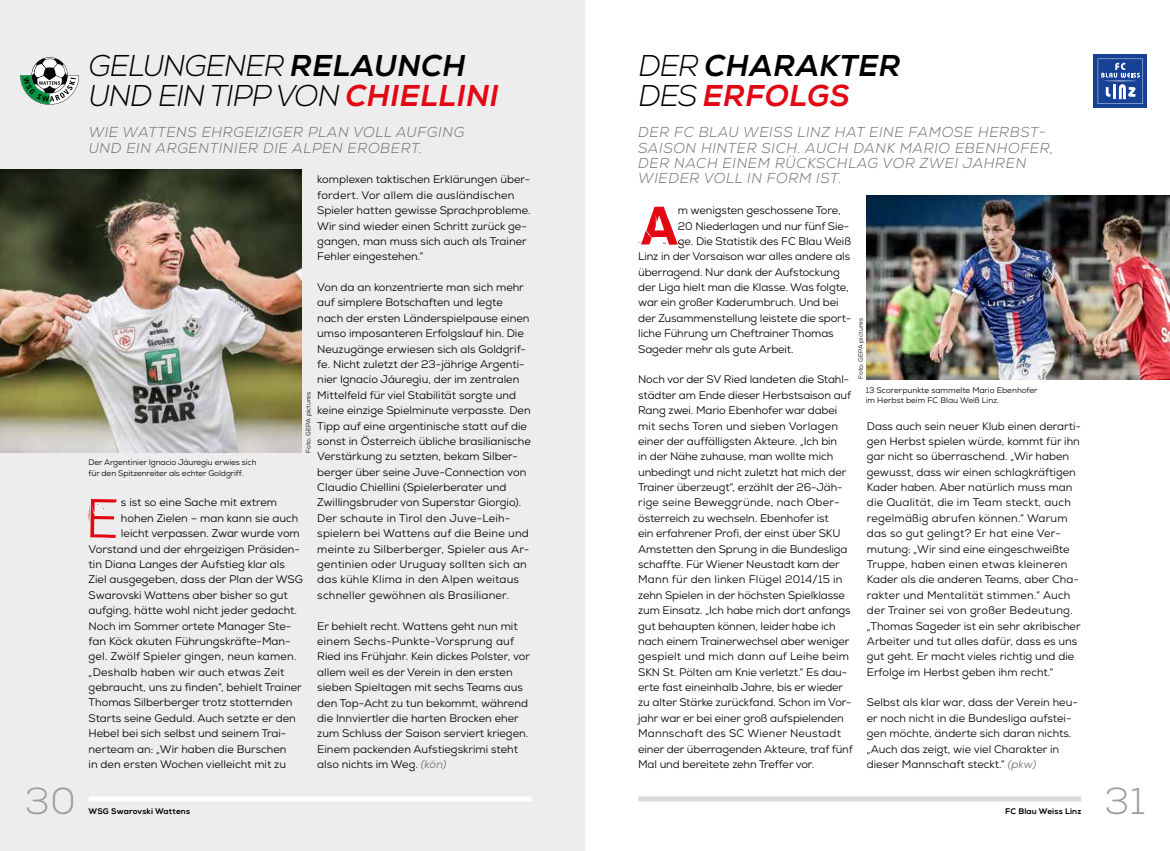
<style>
.page{position:relative;width:1170px;height:851px;background:#fff}
.page>*{position:absolute;margin:0;border:0;box-sizing:border-box;transform-origin:0 0}
.t1{font:53.12px "False Idol";color:#e30613}
.t2{font:300 37.5px "Nexa";color:#9d9d9c}
.t3{font:italic 300 30px/30.8px "Nexa";letter-spacing:-.035em;color:#000}
.t4{font:italic 30px/30.8px "Nexa X Bold";letter-spacing:.015em;color:#000}
.t5{font:italic 300 14.38px/15.4px "Nexa";letter-spacing:.04em;color:#706f6f}
.t6{font:11px/15.4px "Nexa";color:#000}
.t7{font:11px "Nexa";letter-spacing:.02em;color:#000}
.t8{font:8.12px/10.6px "Nexa";letter-spacing:-.01em;color:#000}
.t9{font:8.12px "Nexa X Bold";letter-spacing:.02em;color:#000}
.t10{font:6.25px "Nexa";letter-spacing:.01em;color:#000}
.s1{font-family:"Nexa X Bold";font-weight:400}
.s2{font-family:"Nexa X Bold";font-weight:400;color:#e30613}
.s3{font-style:italic;color:#706f6f}
.s4{font-family:"Nexa";font-weight:300}
.s5{color:#e30613}
</style>
<div class="page">
<div style="left:0;top:0;width:585px;height:850px;background:#ededed"></div>
<img style="left:866px;top:195px;width:303px;height:184px">
<img style="left:0;top:169px;width:301px;height:283px">
<div style="left:638px;top:796px;width:443px;height:5px;background:#dadada"></div>
<div style="left:1093px;top:55px;width:53px;height:53px;background:linear-gradient(to right,#154094,#174295)"></div>
<svg style="left:1097px;top:59px;width:45px;height:45px;background:#4467a9"></svg>
<div style="left:89px;top:796px;width:442px;height:5px;background:#fff"></div>
<svg style="left:20px;top:57px;width:59px;height:48px"></svg>
<h2 class="t2" style="left:25px;top:779px;width:52px">30</h2>
<h3 class="t3" style="left:88px;top:51px;width:412px">GELUNGENER <span class="s1">RELAUNCH<br></span>UND EIN TIPP VON <span class="s2">CHIELLINI</span></h3>
<h3 class="t5" style="left:89px;top:125px;width:377px">WIE WATTENS EHRGEIZIGER PLAN VOLL AUFGING<br>UND EIN ARGENTINIER DIE ALPEN EROBERT.</h3>
<p class="t6" style="left:317px;top:172px;width:215px">komplexen taktischen Erklärungen über&shy;fordert. Vor allem die ausländischen Spieler hatten gewisse Sprachprobleme.<br>Wir sind wieder einen Schritt zurück ge&shy;gangen, man muss sich auch als Trainer Fehler eingestehen.“</p>
<p class="t6" style="left:317px;top:279px;width:215px">Von da an konzentrierte man sich mehr auf simplere Botschaften und legte nach der ersten Länderspielpause einen umso imposanteren Erfolgslauf hin. Die Neuzugänge erwiesen sich als Goldgrif&shy;fe. Nicht zuletzt der 23-jährige Argenti&shy;nier Ignacio Jáuregiu, der im zentralen Mittelfeld für viel Stabilität sorgte und keine einzige Spielminute verpasste. Den Tipp auf eine argentinische statt auf die sonst in Österreich übliche brasilianische Verstärkung zu setzten, bekam Silber&shy;berger über seine Juve-Connection von Claudio Chiellini (Spielerberater und Zwillingsbruder von Superstar Giorgio).<br>Der schaute in Tirol den Juve-Leih&shy;spielern bei Wattens auf die Beine und meinte zu Silberberger, Spieler aus Ar&shy;gentinien oder Uruguay sollten sich an das kühle Klima in den Alpen weitaus schneller gewöhnen als Brasilianer.</p>
<p class="t6" style="left:317px;top:618px;width:214px">Er behielt recht. Wattens geht nun mit einem Sechs-Punkte-Vorsprung auf Ried ins Frühjahr. Kein dickes Polster, vor allem weil es der Verein in den ersten sieben Spieltagen mit sechs Teams aus den Top-Acht zu tun bekommt, während die Innviertler die harten Brocken eher zum Schluss der Saison serviert kriegen.<br>Einem packenden Aufstiegskrimi steht also nichts im Weg. <span class="s3">(kön)</span></p>
<p class="t10" style="left:304px;top:452px;width:62px;rotate:-90deg">Foto: GEPA pictures</p>
<p class="t8" style="left:89px;top:457px;width:169px">Der Argentinier Ignacio Jáuregiu erwies sich für den Spitzenreiter als echter Goldgriff.</p>
<h1 class="t1" style="left:86px;top:486px;width:37px">E</h1>
<p class="t6" style="left:121px;top:495px;width:158px">s ist so eine Sache mit extrem</p>
<p class="t6" style="left:121px;top:510px;width:179px">hohen Zielen – man kann sie auch</p>
<p class="t6" style="left:121px;top:525px;width:180px">leicht verpassen. Zwar wurde vom</p>
<p class="t6" style="left:89px;top:541px;width:213px">Vorstand und der ehrgeizigen Präsiden-</p>
<p class="t6" style="left:89px;top:556px;width:198px">tin Diana Langes der Aufstieg klar als</p>
<p class="t6" style="left:89px;top:572px;width:216px">Ziel ausgegeben, dass der Plan der WSG</p>
<p class="t6" style="left:89px;top:587px;width:201px">Swarovski Wattens aber bisher so gut</p>
<p class="t6" style="left:89px;top:602px;width:210px">aufging, hätte wohl nicht jeder gedacht.</p>
<p class="t6" style="left:89px;top:618px;width:204px">Noch im Sommer ortete Manager Ste-</p>
<p class="t6" style="left:89px;top:633px;width:204px">fan Köck akuten Führungskräfte-Man-</p>
<p class="t7" style="left:89px;top:649px;width:209px">gel. Zwölf Spieler gingen, neun kamen.</p>
<p class="t7" style="left:89px;top:664px;width:197px">„Deshalb haben wir auch etwas Zeit</p>
<p class="t6" style="left:89px;top:679px;width:215px">gebraucht, uns zu finden“, behielt Trainer</p>
<p class="t6" style="left:89px;top:695px;width:205px">Thomas Silberberger trotz stotternden</p>
<p class="t6" style="left:89px;top:710px;width:209px">Starts seine Geduld. Auch setzte er den</p>
<p class="t6" style="left:89px;top:725px;width:199px">Hebel bei sich selbst und seinem Trai-</p>
<p class="t6" style="left:89px;top:741px;width:199px">nerteam an: „Wir haben die Burschen</p>
<p class="t6" style="left:89px;top:756px;width:199px">in den ersten Wochen vielleicht mit zu</p>
<h3 class="t4" style="left:638px;top:50px;width:264px"><span class="s4">DER</span> CHARAKTER<br><span class="s4">DES</span> <span class="s5">ERFOLGS</span></h3>
<h3 class="t5" style="left:638px;top:125px;width:416px">DER FC BLAU WEISS LINZ HAT EINE FAMOSE HERBST-SAISON HINTER SICH. AUCH DANK MARIO EBENHOFER, DER NACH EINEM RÜCKSCHLAG VOR ZWEI JAHREN WIEDER VOLL IN FORM IST.</h3>
<p class="t6" style="left:678px;top:203px;width:164px">m wenigsten geschossene Tore,</p>
<p class="t6" style="left:678px;top:218px;width:173px">20 Niederlagen und nur fünf Sie-</p>
<p class="t6" style="left:678px;top:233px;width:174px">ge. Die Statistik des FC Blau Weiß</p>
<p class="t6" style="left:638px;top:249px;width:213px">Linz in der Vorsaison war alles andere als</p>
<p class="t6" style="left:638px;top:264px;width:203px">überragend. Nur dank der Aufstockung</p>
<p class="t6" style="left:638px;top:279px;width:212px">der Liga hielt man die Klasse. Was folgte,</p>
<p class="t6" style="left:638px;top:295px;width:202px">war ein großer Kaderumbruch. Und bei</p>
<p class="t6" style="left:638px;top:310px;width:215px">der Zusammenstellung leistete die sport-</p>
<p class="t6" style="left:638px;top:326px;width:197px">liche Führung um Cheftrainer Thomas</p>
<p class="t6" style="left:638px;top:341px;width:157px">Sageder mehr als gute Arbeit.</p>
<p class="t6" style="left:638px;top:372px;width:216px">Noch vor der SV Ried landeten die Stahl&shy;städter am Ende dieser Herbstsaison auf Rang zwei. Mario Ebenhofer war dabei mit sechs Toren und sieben Vorlagen einer der auffälligsten Akteure. „Ich bin<br>in der Nähe zuhause, man wollte mich unbedingt und nicht zuletzt hat mich der Trainer überzeugt“, erzählt der 26-Jäh&shy;rige seine Beweggründe, nach Ober&shy;österreich zu wechseln. Ebenhofer ist<br>ein erfahrener Profi, der einst über SKU Amstetten den Sprung in die Bundesliga schaffte. Für Wiener Neustadt kam der Mann für den linken Flügel 2014/15 in zehn Spielen in der höchsten Spielklasse zum Einsatz. „Ich habe mich dort anfangs gut behaupten können, leider habe ich nach einem Trainerwechsel aber weniger gespielt und mich dann auf Leihe beim SKN St. Pölten am Knie verletzt.“ Es dau&shy;erte fast eineinhalb Jahre, bis er wieder zu alter Stärke zurückfand. Schon im Vor&shy;jahr war er bei einer groß aufspielenden Mannschaft des SC Wiener Neustadt einer der überragenden Akteure, traf fünf Mal und bereitete zehn Treffer vor.</p>
<h1 class="t1" style="left:640px;top:194px;width:40px">A</h1>
<p class="t10" style="left:856px;top:379px;width:62px;rotate:-90deg">Foto: GEPA pictures</p>
<p class="t8" style="left:865px;top:384px;width:173px">13 Scorerpunkte sammelte Mario Ebenhofer im Herbst beim FC Blau Weiß Linz.</p>
<p class="t6" style="left:866px;top:418px;width:216px">Dass auch sein neuer Klub einen derarti&shy;gen Herbst spielen würde, kommt für ihn gar nicht so überraschend. „Wir haben gewusst, dass wir einen schlagkräftigen Kader haben. Aber natürlich muss man die Qualität, die im Team steckt, auch regelmäßig abrufen können.“ Warum das so gut gelingt? Er hat eine Ver&shy;mutung: „Wir sind eine eingeschweißte Truppe, haben einen etwas kleineren Kader als die anderen Teams, aber Cha&shy;rakter und Mentalität stimmen.“ Auch der Trainer sei von großer Bedeutung. „Thomas Sageder ist ein sehr akribischer Arbeiter und tut alles dafür, dass es uns gut geht. Er macht vieles richtig und die Erfolge im Herbst geben ihm recht.“</p>
<p class="t6" style="left:866px;top:695px;width:212px">Selbst als klar war, dass der Verein heu&shy;er noch nicht in die Bundesliga aufstei&shy;gen möchte, änderte sich daran nichts. „Auch das zeigt, wie viel Charakter in dieser Mannschaft steckt.“ <span class="s3">(pkw)</span></p>
<p class="t9" style="left:89px;top:806px;width:103px">WSG Swarovski Wattens</p>
<p class="t9" style="left:1005px;top:806px;width:78px">FC Blau Weiss Linz</p>
<h2 class="t2" style="left:1104px;top:779px;width:42px">31</h2>
</div>
